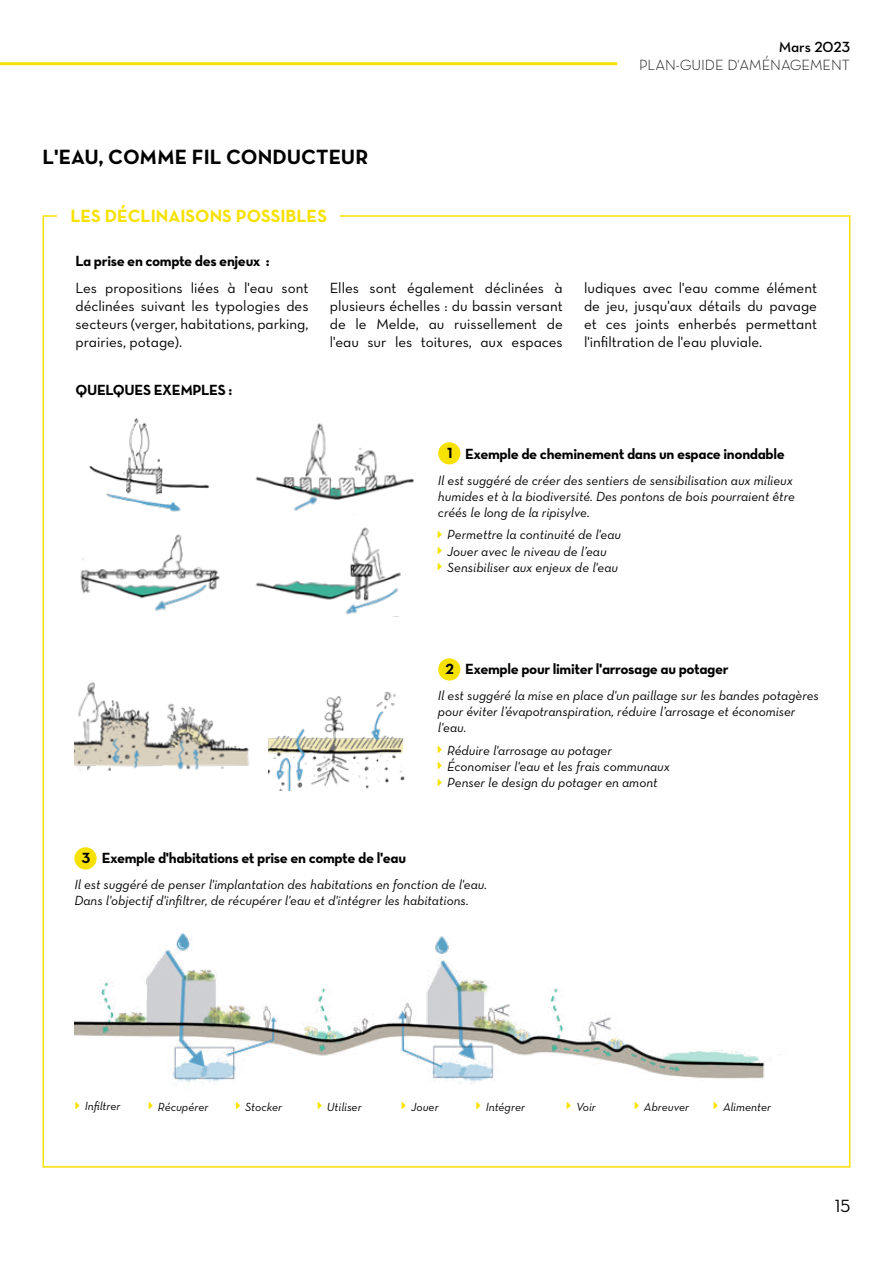
<style>
.page{position:relative;width:893px;height:1263px;background:#fff}
.page>*{position:absolute;margin:0;border:0;box-sizing:border-box;transform-origin:0 0}
.t1{font:21px "Neutra Text Bold Alt";color:#000}
.t2{font:18px "Neutra Text Bold Alt";color:#f6e100}
.t3{font:18px "Neutra Text Book Alt";color:#000}
.t4{font:15px/18px "Neutra Text Book Alt";color:#000;text-align:justify}
.t5{font:15px "Neutra Text Bold Alt";letter-spacing:-.025em;color:#000}
.t6{font:15px "Neutra Text Light Alt";color:#000}
.t7{font:15px "Neutra Text Demi Alt";letter-spacing:-.005em;color:#000}
.t8{font:13.5px/16.2px "Neutra Text Book Italic Alt";color:#000}
.t9{font:12px "Neutra Text Book Italic Alt";color:#000}
.s1{color:#f6e100}
</style>
<div class="page">
<hr style="left:0;top:62px;width:617px;height:3px;background:#f6e100">
<img style="left:268px;top:692px;width:137px;height:99px">
<img style="left:74px;top:933px;width:707px;height:151px">
<img style="left:74px;top:682px;width:175px;height:88px">
<img style="left:89px;top:418px;width:121px;height:94px">
<img style="left:80px;top:534px;width:140px;height:77px">
<img style="left:255px;top:423px;width:159px;height:88px">
<img style="left:255px;top:527px;width:146px;height:88px">
<div style="left:390px;top:609px;width:13px;height:7px;background:#fff"></div>
<div style="left:438px;top:658px;width:22px;height:22px;background:#f6e100;border-radius:50%"></div>
<div style="left:74px;top:847px;width:23px;height:22px;background:#f6e100;border-radius:50%"></div>
<div style="left:438px;top:442px;width:22px;height:22px;background:#f6e100;border-radius:50%"></div>
<p class="t7" style="left:779px;top:38px;width:73px">Mars 2023</p>
<h1 class="t1" style="left:43px;top:143px;width:327px">L'EAU, COMME FIL CONDUCTEUR</h1>
<h2 class="t2" style="left:70px;top:204px;width:258px">LES DÉCLINAISONS POSSIBLES</h2>
<p class="t5" style="left:75px;top:252px;width:196px">La prise en compte des enjeux :</p>
<p class="t6" style="left:639px;top:55px;width:213px">PLAN-GUIDE D'AMÉNAGEMENT</p>
<p class="t4" style="left:75px;top:279px;width:235px">Les propositions liées à l'eau sont déclinées suivant les typologies des secteurs (verger, habitations, parking, prairies, potage).</p>
<p class="t4" style="left:330px;top:279px;width:235px">Elles sont également déclinées à plusieurs échelles : du bassin versant de le Melde, au ruissellement de l'eau sur les toitures, aux espaces</p>
<p class="t4" style="left:584px;top:279px;width:235px">ludiques avec l'eau comme élément de jeu, jusqu'aux détails du pavage et ces joints enherbés permettant l'infiltration de l'eau pluviale.</p>
<p class="t5" style="left:75px;top:380px;width:158px">QUELQUES EXEMPLES :</p>
<p class="t5" style="left:447px;top:444px;width:7px">1</p>
<p class="t5" style="left:465px;top:445px;width:321px">Exemple de cheminement dans un espace inondable</p>
<p class="t8" style="left:438px;top:472px;width:359px">Il est suggéré de créer des sentiers de sensibilisation aux milieux humides et à la biodiversité. Des pontons de bois pourraient être créés le long de la ripisylve.</p>
<p class="t8" style="left:438px;top:526px;width:185px"><span class="s1">★</span> Permettre la continuité de l'eau</p>
<p class="t8" style="left:438px;top:543px;width:170px"><span class="s1">★</span> Jouer avec le niveau de l’eau</p>
<p class="t8" style="left:438px;top:559px;width:182px"><span class="s1">★</span> Sensibiliser aux enjeux de l'eau</p>
<p class="t5" style="left:82px;top:849px;width:10px">3</p>
<p class="t5" style="left:102px;top:848px;width:306px">Exemple d'habitations et prise en compte de l'eau</p>
<p class="t5" style="left:445px;top:660px;width:10px">2</p>
<p class="t5" style="left:465px;top:659px;width:265px">Exemple pour limiter l'arrosage au potager</p>
<p class="t8" style="left:438px;top:687px;width:382px">Il est suggéré la mise en place d'un paillage sur les bandes potagères pour éviter l’évapotranspiration, réduire l’arrosage et économiser l'eau.</p>
<p class="t8" style="left:438px;top:742px;width:175px"><span class="s1">★</span> Réduire l'arrosage au potager</p>
<p class="t8" style="left:438px;top:758px;width:233px"><span class="s1">★</span> Économiser l'eau et les frais communaux</p>
<p class="t8" style="left:438px;top:774px;width:221px"><span class="s1">★</span> Penser le design du potager en amont</p>
<p class="t8" style="left:74px;top:876px;width:414px">Il est suggéré de penser l'implantation des habitations en fonction de l'eau.<br>Dans l'objectif d'infiltrer, de récupérer l'eau et d'intégrer les habitations.</p>
<p class="t9" style="left:76px;top:1099px;width:46px"><span class="s1">★</span> Infiltrer</p>
<p class="t9" style="left:149px;top:1099px;width:61px"><span class="s1">★</span> Récupérer</p>
<p class="t9" style="left:236px;top:1099px;width:48px"><span class="s1">★</span> Stocker</p>
<p class="t9" style="left:318px;top:1099px;width:45px"><span class="s1">★</span> Utiliser</p>
<p class="t9" style="left:402px;top:1099px;width:38px"><span class="s1">★</span> Jouer</p>
<p class="t9" style="left:477px;top:1099px;width:50px"><span class="s1">★</span> Intégrer</p>
<p class="t9" style="left:567px;top:1099px;width:30px"><span class="s1">★</span> Voir</p>
<p class="t9" style="left:635px;top:1099px;width:56px"><span class="s1">★</span> Abreuver</p>
<p class="t9" style="left:714px;top:1099px;width:59px"><span class="s1">★</span> Alimenter</p>
<h2 class="t3" style="left:835px;top:1195px;width:17px">15</h2>
</div>
